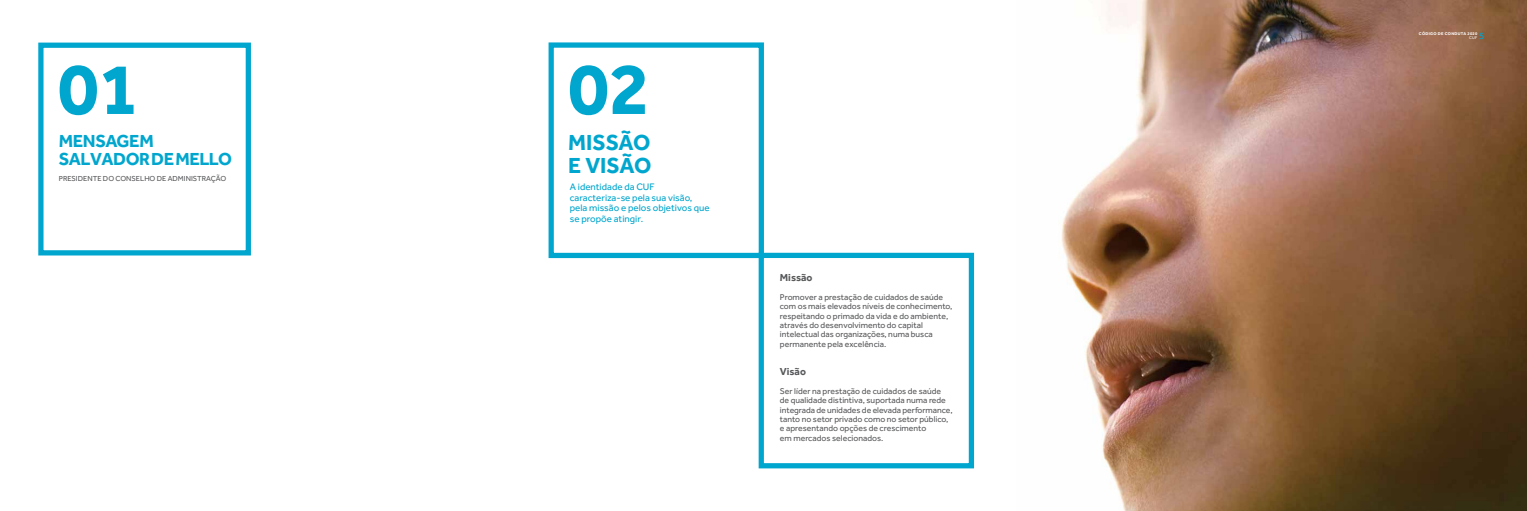
<style>
.page{position:relative;width:1527px;height:511px;background:#fff}
.page>*{position:absolute;margin:0;border:0;box-sizing:border-box;transform-origin:0 0}
.t1{font:700 75px "Effra";color:#00a6ce}
.t2{font:700 22.5px/22.5px "Effra";letter-spacing:-.01em;color:#00a6ce}
.t3{font:700 18px/18px "Effra";letter-spacing:-.025em;color:#00a6ce}
.t4{font:700 10.5px "Effra";color:#58595b}
.t5{font:9.75px/10.5px "Effra";color:#00a6ce}
.t6{font:8.62px/9.4px "Effra";color:#58595b}
.t7{font:7.5px "Effra";color:#58595b}
.t8{font:700 4.12px "Effra";letter-spacing:.07em;color:#fff}
.t9{font:4.12px "Effra";color:#fff}
</style>
<div class="page">
<div style="left:758px;top:252px;width:216px;height:216px;border:5px solid #00a6ce"></div>
<div style="left:548px;top:42px;width:216px;height:216px;border:5px solid #00a6ce"></div>
<img style="left:1061px;top:0;width:465px;height:510px">
<div style="left:38px;top:43px;width:213px;height:212px;border:5px solid #00a6ce"></div>
<h1 class="t1" style="left:58px;top:43px;width:83px">01</h1>
<h1 class="t1" style="left:568px;top:43px;width:83px">02</h1>
<h3 class="t3" style="left:59px;top:132px;width:175px">MENSAGEM<br>SALVADOR DE MELLO</h3>
<p class="t7" style="left:59px;top:174px;width:169px">PRESIDENTE DO CONSELHO DE ADMINISTRAÇÃO</p>
<h2 class="t2" style="left:568px;top:131px;width:85px">MISSÃO<br>E VISÃO</h2>
<p class="t5" style="left:570px;top:181px;width:141px">A identidade da CUF caracteriza-se pela sua visão, pela missão e pelos objetivos que se propõe atingir.</p>
<p class="t4" style="left:780px;top:271px;width:34px">Missão</p>
<p class="t6" style="left:780px;top:292px;width:174px">Promover a prestação de cuidados de saúde com os mais elevados níveis de conhecimento, respeitando o primado da vida e do ambiente, através do desenvolvimento do capital intelectual das organizações, numa busca permanente pela excelência.</p>
<p class="t4" style="left:780px;top:365px;width:28px">Visão</p>
<p class="t6" style="left:780px;top:385px;width:174px">Ser líder na prestação de cuidados de saúde de qualidade distintiva, suportada numa rede integrada de unidades de elevada performance, tanto no setor privado como no setor público, e apresentando opções de crescimento<br>em mercados selecionados.</p>
<p class="t8" style="left:1418px;top:31px;width:60px">CÓDIGO DE CONDUTA 2020</p>
<p class="t9" style="left:1469px;top:35px;width:10px">CUF</p>
<p class="t5" style="left:1479px;top:30px;width:7px">5</p>
</div>
